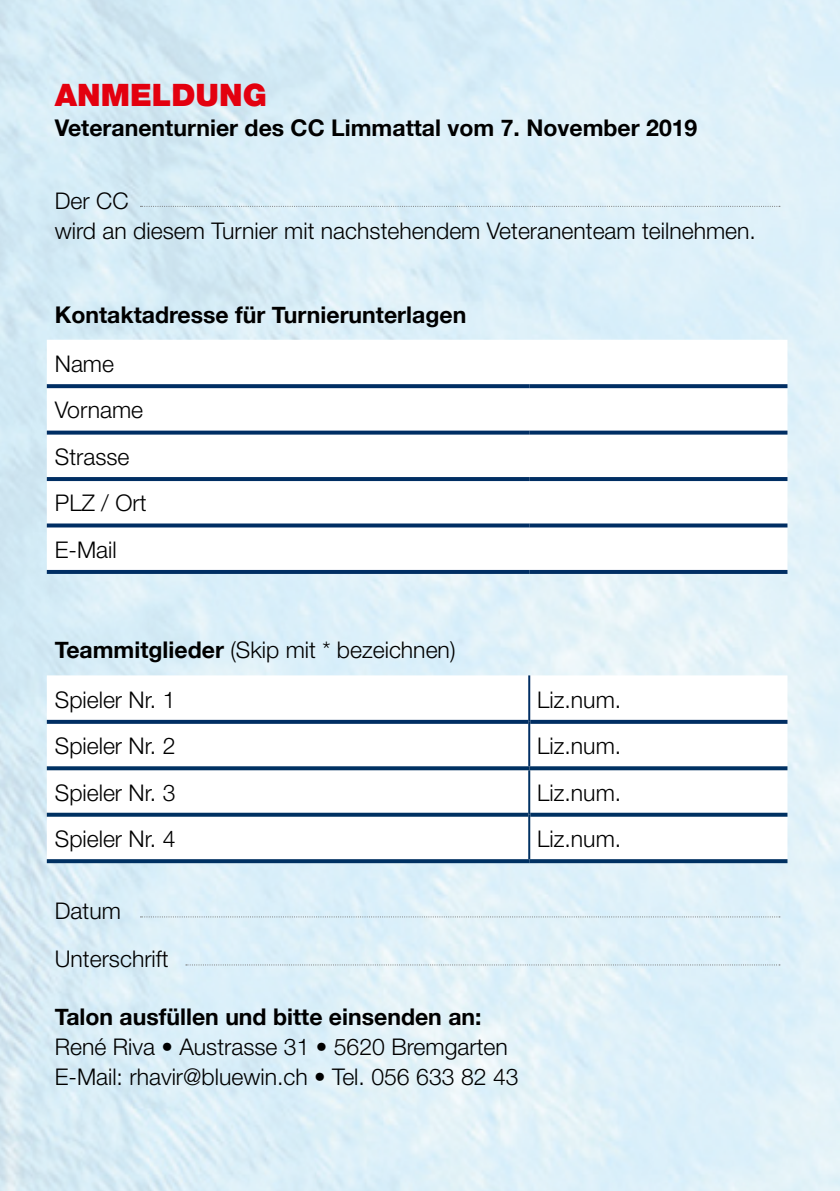
<style>
.page{position:relative;width:840px;height:1191px;background:#fff}
.page>*{position:absolute;margin:0;border:0;box-sizing:border-box;transform-origin:0 0}
.t1{font:900 31px "Helvetica Neue";color:#e3000f}
.t2{font:300 23px/46.4px "Helvetica Neue";color:#000}
.t3{font:700 23px "Helvetica Neue";color:#000}
.s1{font-weight:700}
</style>
<div class="page">
<svg style="left:47px;top:388px;width:740px;height:471px"></svg>
<svg style="left:47px;top:384px;width:482px;height:4px;background:#0a3669"></svg>
<svg style="left:529px;top:384px;width:258px;height:4px"></svg>
<svg style="left:47px;top:430px;width:482px;height:4px;background:#274d7a"></svg>
<svg style="left:529px;top:430px;width:258px;height:4px"></svg>
<svg style="left:47px;top:477px;width:482px;height:4px;background:#033064"></svg>
<svg style="left:529px;top:477px;width:258px;height:4px"></svg>
<svg style="left:47px;top:523px;width:482px;height:4px;background:#1f4776"></svg>
<svg style="left:529px;top:523px;width:258px;height:4px"></svg>
<hr style="left:47px;top:570px;width:482px;height:4px;background:#002e63">
<svg style="left:529px;top:570px;width:258px;height:4px"></svg>
<svg style="left:47px;top:720px;width:481px;height:4px;background:#093568"></svg>
<svg style="left:530px;top:720px;width:257px;height:4px"></svg>
<svg style="left:47px;top:766px;width:482px;height:4px;background:#123f6d"></svg>
<svg style="left:529px;top:766px;width:258px;height:4px"></svg>
<svg style="left:47px;top:812px;width:481px;height:4px;background:#2e567e"></svg>
<svg style="left:530px;top:812px;width:257px;height:4px"></svg>
<hr style="left:528px;top:675px;width:2px;height:47px;background:#002e63">
<hr style="left:528px;top:722px;width:2px;height:44px;background:#002e63">
<hr style="left:528px;top:770px;width:2px;height:44px;background:#003162">
<hr style="left:528px;top:814px;width:2px;height:45px;background:#003162">
<svg style="left:47px;top:859px;width:482px;height:4px;background:#0a3968"></svg>
<svg style="left:529px;top:859px;width:258px;height:4px"></svg>
<svg style="left:140px;top:206px;width:639px;height:1px"></svg>
<svg style="left:140px;top:916px;width:639px;height:1px"></svg>
<svg style="left:186px;top:964px;width:593px;height:1px"></svg>
<h1 class="t1" style="left:55px;top:76px;width:213px">ANMELDUNG</h1>
<p class="t3" style="left:55px;top:109px;width:643px">Veteranenturnier des CC Limmattal vom 7. November 2019</p>
<p class="t2" style="left:55px;top:185px;width:702px;line-height:30px">Der CC<br>wird an diesem Turnier mit nachstehendem Veteranenteam teilnehmen.</p>
<p class="t3" style="left:55px;top:296px;width:413px">Kontaktadresse für Turnierunterlagen</p>
<p class="t2" style="left:55px;top:340px;width:93px">Name<br>Vorname<br>Strasse<br>PLZ / Ort<br>E-Mail</p>
<p class="t2" style="left:55px;top:625px;width:402px;line-height:49.2px"><span class="s1">Teammitglieder</span> (Skip mit * bezeichnen)<br>Spieler Nr. 1</p>
<p class="t2" style="left:537px;top:676px;width:85px">Liz.num.</p>
<p class="t2" style="left:55px;top:722px;width:122px">Spieler Nr. 2</p>
<p class="t2" style="left:537px;top:722px;width:85px">Liz.num.</p>
<p class="t2" style="left:55px;top:768px;width:122px">Spieler Nr. 3</p>
<p class="t2" style="left:537px;top:768px;width:85px">Liz.num.</p>
<p class="t2" style="left:55px;top:815px;width:122px">Spieler Nr. 4</p>
<p class="t2" style="left:537px;top:815px;width:85px">Liz.num.</p>
<p class="t2" style="left:55px;top:886px;width:115px;line-height:48px">Datum<br>Unterschrift</p>
<p class="t3" style="left:55px;top:999px;width:428px">Talon ausfüllen und bitte einsenden an:</p>
<p class="t2" style="left:55px;top:1031px;width:465px;line-height:30px">René Riva • Austrasse 31 • 5620 Bremgarten<br>E-Mail: rhavir@bluewin.ch • Tel. 056 633 82 43</p>
</div>
